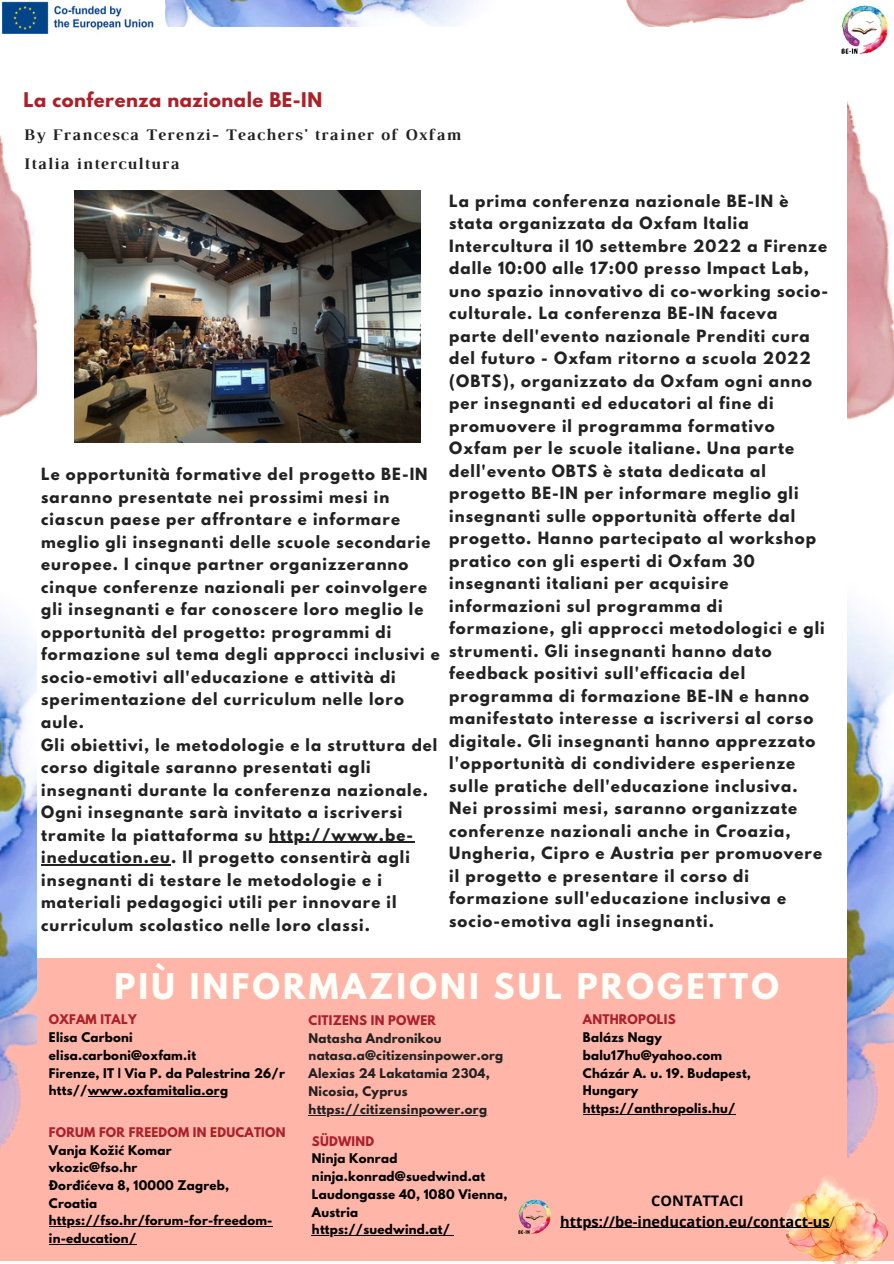
<style>
.page{position:relative;width:894px;height:1264px;background:#fff}
.page>*{position:absolute;margin:0;border:0;box-sizing:border-box;transform-origin:0 0}
.t1{font:700 31.35px "League Spartan";letter-spacing:.1em;color:#fffff9}
.t2{font:700 18px "League Spartan";letter-spacing:.03em;color:#ac2129}
.t3{font:700 16.5px/29.2px "Luthier";letter-spacing:.07em;color:#222}
.t4{font:700 15px/22.5px "League Spartan";letter-spacing:.07em;color:#222}
.t5{font:700 14.55px/20.2px "Open Sans";color:#000;text-align:center}
.t6{font:700 11.85px/17.7px "League Spartan";letter-spacing:.02em;color:#000}
.t7{font:700 11.85px/17.7px "League Spartan";letter-spacing:.02em;color:#222}
.t8{font:700 11.85px/17.7px "League Spartan";letter-spacing:.02em;color:#ac2129}
.s1{color:#000}
.s2{font-weight:300}
</style>
<div class="page">
<div style="left:0;top:958px;width:893px;height:302px;background:#ffb6a9"></div>
<img style="left:780px;top:1176px;width:79px;height:87px">
<img style="left:165px;top:0;width:642px;height:27px">
<img style="left:1px;top:137px;width:36px;height:1124px">
<img style="left:847px;top:101px;width:46px;height:1160px">
<img style="left:841px;top:5px;width:47px;height:50px">
<img style="left:74px;top:191px;width:346px;height:252px">
<hr style="left:269px;top:841px;width:145px;height:1px;background:#222">
<hr style="left:41px;top:864px;width:130px;height:1px;background:#222">
<svg style="left:88px;top:1096px;width:12px;height:1px"></svg>
<hr style="left:100px;top:1096px;width:128px;height:1px;background:#000">
<hr style="left:49px;top:1226px;width:224px;height:1px;background:#000">
<hr style="left:49px;top:1243px;width:87px;height:1px;background:#000">
<hr style="left:308px;top:1114px;width:52px;height:1px;background:#222">
<hr style="left:366px;top:1114px;width:121px;height:1px;background:#222">
<hr style="left:320px;top:1235px;width:130px;height:1px;background:#000">
<hr style="left:582px;top:1113px;width:153px;height:1px;background:#000">
<img style="left:518px;top:1199px;width:33px;height:36px">
<hr style="left:560px;top:1227px;width:269px;height:1px;background:#000">
<img style="left:1px;top:1px;width:153px;height:33px">
<p class="t2" style="left:24px;top:91px;width:300px">La conferenza nazionale BE-IN</p>
<p class="t3" style="left:24px;top:121px;width:439px">By Francesca Terenzi- Teachers' trainer of Oxfam<br>Italia intercultura</p>
<h3 class="t4" style="left:41px;top:465px;width:400px">Le opportunità formative del progetto BE-IN saranno presentate nei prossimi mesi in ciascun paese per affrontare e informare meglio gli insegnanti delle scuole secondarie europee. I cinque partner organizzeranno cinque conferenze nazionali per coinvolgere gli insegnanti e far conoscere loro meglio le opportunità del progetto: programmi di formazione sul tema degli approcci inclusivi e socio-emotivi all'educazione e attività di sperimentazione del curriculum nelle loro aule.<br>Gli obiettivi, le metodologie e la struttura del corso digitale saranno presentati agli insegnanti durante la conferenza nazionale.<br>Ogni insegnante sarà invitato a iscriversi tramite la piattaforma su http://www.be-</h3>
<h4 class="t4" style="left:41px;top:847px;width:370px">ineducation.eu. Il progetto consentirà agli insegnanti di testare le metodologie e i materiali pedagogici utili per innovare il curriculum scolastico nelle loro classi.</h4>
<p class="t4" style="left:449px;top:191px;width:380px">La prima conferenza nazionale BE-IN è stata organizzata da Oxfam Italia Intercultura il 10 settembre 2022 a Firenze dalle 10:00 alle 17:00 presso Impact Lab, uno spazio innovativo di co-working socio&shy;culturale. La conferenza BE-IN faceva parte dell'evento nazionale Prenditi cura del futuro - Oxfam ritorno a scuola 2022 (OBTS), organizzato da Oxfam ogni anno per insegnanti ed educatori al fine di promuovere il programma formativo Oxfam per le scuole italiane. Una parte dell'evento OBTS è stata dedicata al progetto BE-IN per informare meglio gli insegnanti sulle opportunità offerte dal progetto. Hanno partecipato al workshop pratico con gli esperti di Oxfam 30 insegnanti italiani per acquisire informazioni sul programma di formazione, gli approcci metodologici e gli strumenti. Gli insegnanti hanno dato feedback positivi sull'efficacia del programma di formazione BE-IN e hanno manifestato interesse a iscriversi al corso digitale. Gli insegnanti hanno apprezzato l'opportunità di condividere esperienze sulle pratiche dell'educazione inclusiva.<br>Nei prossimi mesi, saranno organizzate conferenze nazionali anche in Croazia, Ungheria, Cipro e Austria per promuovere il progetto e presentare il corso di formazione sull'educazione inclusiva e socio-emotiva agli insegnanti.</p>
<p class="t1" style="left:115px;top:970px;width:665px">PIÙ INFORMAZIONI SUL PROGETTO</p>
<p class="t8" style="left:49px;top:1012px;width:89px">OXFAM ITALY</p>
<p class="t6" style="left:49px;top:1029px;width:85px">Elisa Carboni</p>
<p class="t6" style="left:49px;top:1047px;width:148px">elisa.carboni@oxfam.it</p>
<p class="t6" style="left:49px;top:1065px;width:237px">Firenze, IT | Via P. da Palestrina 26/r</p>
<h4 class="t6" style="left:49px;top:1083px;width:181px">htts//www.oxfamitalia.org</h4>
<h1 class="t8" style="left:49px;top:1124px;width:238px">FORUM FOR FREEDOM IN EDUCATION</h1>
<p class="t6" style="left:49px;top:1142px;width:124px">Vanja Kožić Komar</p>
<p class="t6" style="left:49px;top:1160px;width:90px">vkozic@fso.hr</p>
<p class="t6" style="left:49px;top:1177px;width:182px">Đorđićeva 8, 10000 Zagreb,</p>
<p class="t6" style="left:49px;top:1195px;width:50px">Croatia</p>
<p class="t6" style="left:49px;top:1213px;width:225px">https://fso.hr/forum-for-freedom&shy;in-education/</p>
<p class="t8" style="left:308px;top:1012px;width:129px">CITIZENS IN POWER</p>
<p class="t7" style="left:308px;top:1030px;width:134px">Natasha Andronikou</p>
<p class="t7" style="left:308px;top:1048px;width:196px">natasa.a@citizensinpower.org</p>
<p class="t7" style="left:308px;top:1065px;width:183px">Alexias 24 Lakatamia 2304,<br>Nicosia, Cyprus</p>
<p class="t7" style="left:308px;top:1101px;width:180px">https://citizensinpower.org</p>
<p class="t8" style="left:312px;top:1133px;width:64px">SÜDWIND</p>
<p class="t6" style="left:312px;top:1151px;width:87px">Ninja Konrad</p>
<p class="t6" style="left:312px;top:1168px;width:175px">ninja.konrad@suedwind.at</p>
<p class="t6" style="left:312px;top:1186px;width:197px">Laudongasse 40, 1080 Vienna,<br>Austria</p>
<p class="t6" style="left:312px;top:1222px;width:139px">https://suedwind.at/</p>
<p class="t8" style="left:582px;top:1012px;width:94px">ANTHROPOLIS<br><span class="s1">Balázs Nagy</span></p>
<p class="t6" style="left:582px;top:1047px;width:169px">balu17hu@yahoo.com<br>Cházár A. u. 19. Budapest,<br>Hungary</p>
<p class="t6" style="left:582px;top:1100px;width:154px">https://anthropolis.hu/</p>
<p class="t5" style="left:560px;top:1190px;width:276px">CONTATTACI https://be-ineducation.eu/contact-us<span class="s2">/</span></p>
</div>
